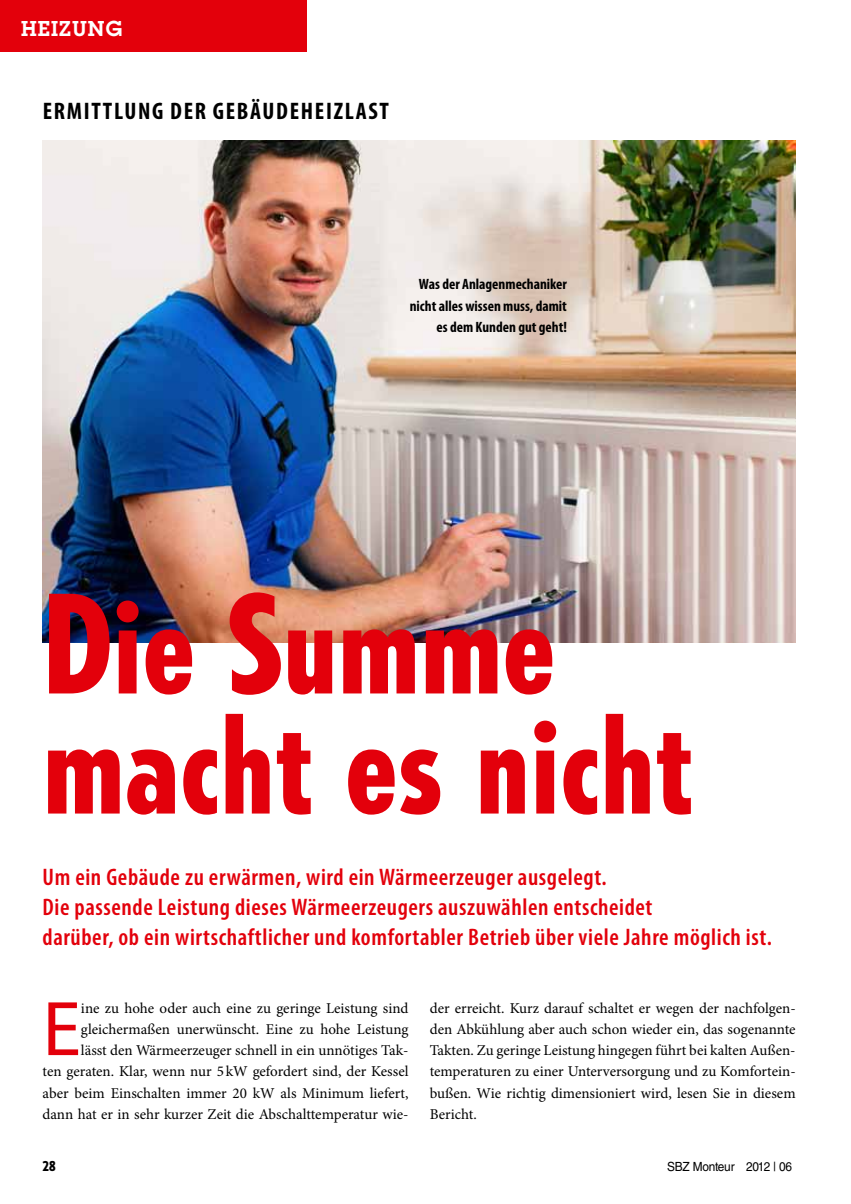
<style>
.page{position:relative;width:851px;height:1204px;background:#fff}
.page>*{position:absolute;margin:0;border:0;box-sizing:border-box;transform-origin:0 0}
.t1{font:800 condensed 135px/120px "Tempo Std";color:#e3000b}
.t2{font:78.15px "Myriad Pro";color:#e3000b}
.t3{font:600 condensed 24px/30px "Myriad Pro";letter-spacing:.025em;color:#e3000b}
.t4{font:700 condensed 24px "Myriad Pro";letter-spacing:.07em;color:#000}
.t5{font:600 21px "Lubalin Graph Std";letter-spacing:.05em;color:#fff}
.t6{font:15px/21.3px "Minion Pro";color:#000;text-align:right}
.t7{font:700 condensed 15px/21.3px "Myriad Pro";color:#000;text-align:right}
.t8{font:800 condensed 13.5px "Tempo Std";color:#000}
.t9{font:12.6px "Helvetica LT Std";letter-spacing:-.02em;color:#000;scale:.94 1}
.s1{color:#fff}
</style>
<div class="page">
<img style="left:43px;top:141px;width:752px;height:502px">
<div style="left:0;top:0;width:306px;height:51px;background:#e3000b"></div>
<h3 class="t5" style="left:21px;top:15px;width:102px">HEIZUNG</h3>
<h3 class="t4" style="left:43px;top:98px;width:347px">Ermittlung der Gebäudeheizlast</h3>
<p class="t7" style="left:409px;top:274px;width:159px">Was der Anlagenmechaniker nicht alles wissen muss, damit es dem Kunden gut geht!</p>
<h1 class="t1" style="left:43px;top:583px;width:651px">Die Summe macht es nicht</h1>
<h3 class="t3" style="left:43px;top:862px;width:730px">Um ein Gebäude zu erwärmen, wird ein Wärmeerzeuger ausgelegt.<br>Die passende Leistung dieses Wärmeerzeugers auszuwählen entscheidet<br>darüber, ob ein wirtschaftlicher und komfortabler Betrieb über viele Jahre möglich ist.</h3>
<p class="t6" style="left:43px;top:997px;width:367px">ine zu hohe oder auch eine zu geringe Leistung sind gleichermaßen unerwünscht. Eine zu hohe Leistung<br>lässt den Wärmeerzeuger schnell in ein unnötiges Tak-<br>ten geraten. Klar, wenn nur 5 kW gefordert sind, der Kessel aber beim Einschalten immer 20 kW als Minimum liefert, dann hat er in sehr kurzer Zeit die Abschalttemperatur wie-</p>
<h2 class="t2" style="left:43px;top:980px;width:40px">E</h2>
<p class="t6" style="left:429px;top:997px;width:367px;text-align:justify">der erreicht. Kurz darauf schaltet er wegen der nachfolgen&shy;den Abkühlung aber auch schon wieder ein, das sogenannte Takten. Zu geringe Leistung hingegen führt bei kalten Außen&shy;temperaturen zu einer Unterversorgung und zu Komfortein&shy;bußen. Wie richtig dimensioniert wird, lesen Sie in diesem Bericht.</p>
<p class="t8" style="left:43px;top:1157px;width:14px">28</p>
<p class="t9" style="left:667px;top:1158px;width:139px">SBZ Monteur 2012 | 06<span class="s1">.</span></p>
</div>
